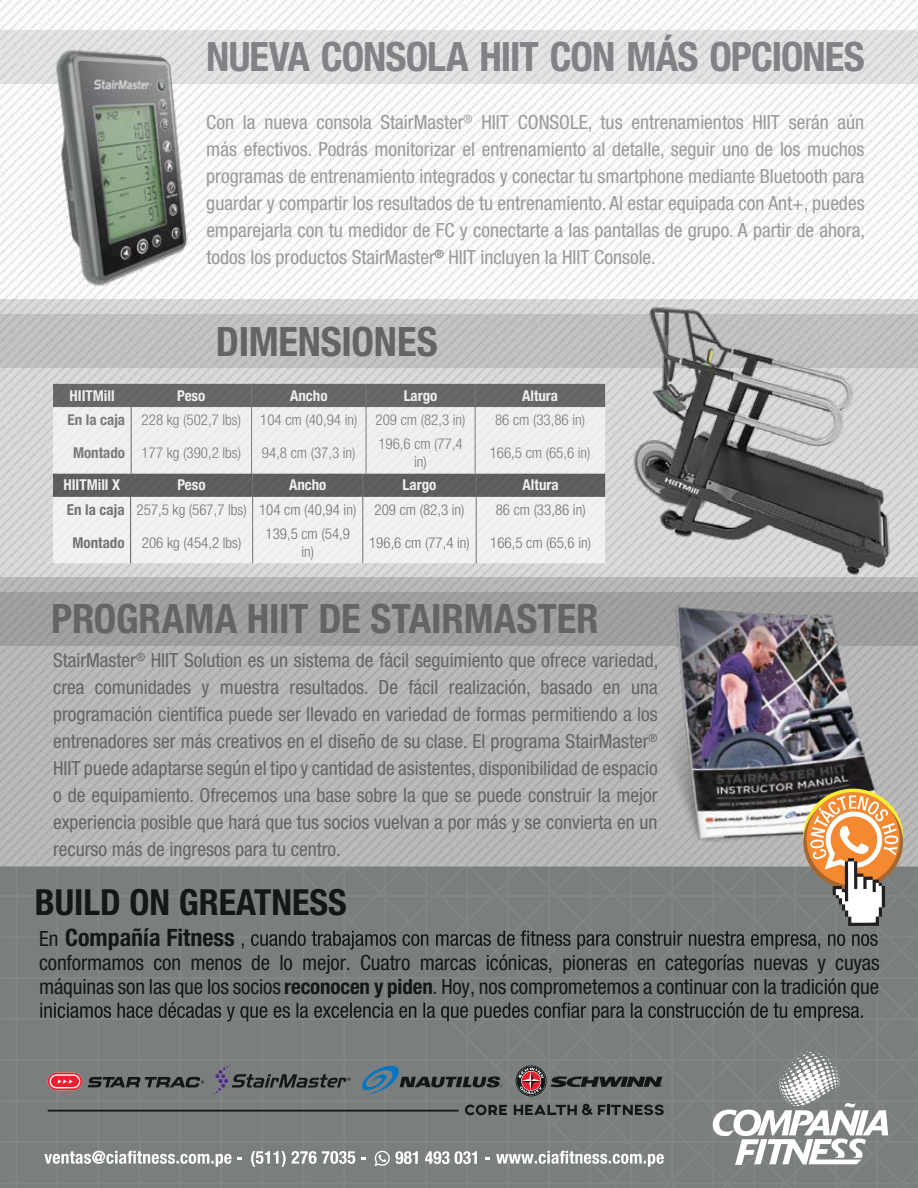
<style>
.page{position:relative;width:918px;height:1188px;background:#fff}
.page>*{position:absolute;margin:0;border:0;box-sizing:border-box;transform-origin:0 0}
.t1{font:700 condensed 40.5px "Helvetica Neue LT Std";letter-spacing:-.005em;color:#636466}
.t2{font:700 condensed 40.5px "Helvetica Neue LT Std";letter-spacing:-.025em;color:#808285}
.t3{font:700 condensed 36px "Helvetica Neue LT Std";color:#131718}
.t4{font:700 condensed 24px "Helvetica Neue LT Std";color:#131718}
.t5{font:condensed 21px/24px "Helvetica Neue LT Std";letter-spacing:-.005em;color:#131718}
.t6{font:condensed 19.5px/27px "Helvetica Neue LT Std";color:#636466;text-align:justify}
.t7{font:condensed 19.5px/27px "Helvetica Neue LT Std";color:#97999c;text-align:justify}
.t8{font:300 condensed 15px/18px "Helvetica Neue LT Std";color:#414042;text-align:center}
.t9{font:700 condensed 15px "Helvetica Neue LT Std";color:#fff}
.s1{font-weight:700}
.s2{font-weight:400;font-size:21px}
</style>
<div class="page">
<img style="left:0;top:0;width:918px;height:299px">
<div style="left:0;top:577px;width:918px;height:289px;background:linear-gradient(to right,#b7b6b6,#b7b5b5)"></div>
<svg style="left:0;top:299px;width:918px;height:278px;background:#d5d5d5"></svg>
<div style="left:0;top:592px;width:918px;height:54px;background:#a1a0a1"></div>
<div style="left:0;top:314px;width:918px;height:54px;background:linear-gradient(to bottom,#bfbfbf,#bfbfbf)"></div>
<div style="left:0;top:30px;width:918px;height:54px;background:linear-gradient(to right,#dfdfe0,#dedfdf)"></div>
<svg style="left:53px;top:384px;width:552px;height:179px"></svg>
<hr style="left:131px;top:433px;width:1px;height:40px;background:#231f20">
<hr style="left:53px;top:406px;width:78px;height:1px;background:#231f20">
<hr style="left:131px;top:406px;width:121px;height:1px;background:#231f20">
<hr style="left:252px;top:406px;width:114px;height:1px;background:#231f20">
<hr style="left:366px;top:406px;width:109px;height:1px;background:#231f20">
<hr style="left:475px;top:406px;width:130px;height:1px;background:#231f20">
<div style="left:0;top:866px;width:294px;height:322px;background:#7b7e7f"></div>
<div style="left:302px;top:866px;width:616px;height:322px;background:#7b7e7f"></div>
<svg style="left:713px;top:1050px;width:175px;height:115px"></svg>
<hr style="left:48px;top:1110px;width:411px;height:2px;background:#131718">
<svg style="left:550px;top:1076px;width:112px;height:12px"></svg>
<svg style="left:516px;top:1066px;width:30px;height:30px"></svg>
<div style="left:516px;top:1066px;width:31px;height:30px;border:1px solid #131718;border-radius:50%"></div>
<div style="left:517px;top:1067px;width:28px;height:28px;border:1px solid #131718;border-radius:50%"></div>
<svg style="left:519px;top:1068px;width:25px;height:26px"></svg>
<svg style="left:361px;top:1064px;width:141px;height:31px;background:#616d74"></svg>
<svg style="left:465px;top:1105px;width:42px;height:10px"></svg>
<svg style="left:514px;top:1104px;width:150px;height:11px;background:#4c4f50"></svg>
<svg style="left:214px;top:1064px;width:137px;height:30px;background:#686a6e"></svg>
<svg style="left:88px;top:1077px;width:116px;height:11px"></svg>
<svg style="left:48px;top:1073px;width:34px;height:17px"></svg>
<svg style="left:44px;top:1151px;width:187px;height:16px"></svg>
<svg style="left:251px;top:1151px;width:104px;height:16px"></svg>
<svg style="left:496px;top:1151px;width:168px;height:16px"></svg>
<svg style="left:425px;top:1151px;width:52px;height:13px"></svg>
<svg style="left:375px;top:1151px;width:43px;height:15px"></svg>
<img style="left:0;top:36px;width:247px;height:270px">
<img style="left:618px;top:290px;width:291px;height:291px">
<img style="left:652px;top:598px;width:246px;height:197px">
<svg style="left:40px;top:795px;width:858px;height:226px;background:#8c8b8a"></svg>
<h1 class="t2" style="left:206px;top:32px;width:660px">NUEVA CONSOLA HIIT CON MÁS OPCIONES</h1>
<p class="t7" style="left:206px;top:109px;width:660px">Con la nueva consola StairMaster<sup>®</sup> HIIT CONSOLE, tus entrenamientos HIIT serán aún más efectivos. Podrás monitorizar el entrenamiento al detalle, seguir uno de los muchos programas de entrenamiento integrados y conectar tu smartphone mediante Bluetooth para guardar y compartir los resultados de tu entrenamiento. Al estar equipada con Ant+, puedes emparejarla con tu medidor de FC y conectarte a las pantallas de grupo. A partir de ahora, todos los productos StairMaster<sup>®</sup> HIIT incluyen la HIIT Console.</p>
<h1 class="t1" style="left:216px;top:317px;width:223px">DIMENSIONES</h1>
<p class="t9" style="left:69px;top:386px;width:47px">HIITMill</p>
<p class="t9" style="left:177px;top:386px;width:30px">Peso</p>
<p class="t9" style="left:290px;top:386px;width:39px">Ancho</p>
<p class="t9" style="left:404px;top:386px;width:35px">Largo</p>
<p class="t9" style="left:522px;top:386px;width:38px">Altura</p>
<p class="t8" style="left:67px;top:411px;width:175px"><span class="s1">En la caja</span> 228 kg (502,7 lbs)</p>
<p class="t8" style="left:260px;top:411px;width:207px">104 cm (40,94 in) 209 cm (82,3 in)</p>
<p class="t8" style="left:495px;top:411px;width:92px">86 cm (33,86 in)</p>
<p class="t8" style="left:73px;top:444px;width:170px"><span class="s1">Montado</span> 177 kg (390,2 lbs)</p>
<p class="t8" style="left:262px;top:444px;width:95px">94,8 cm (37,3 in)</p>
<p class="t8" style="left:378px;top:435px;width:86px">196,6 cm (77,4 in)</p>
<p class="t8" style="left:490px;top:444px;width:102px">166,5 cm (65,6 in)</p>
<p class="t9" style="left:63px;top:476px;width:58px">HIITMill X</p>
<p class="t9" style="left:178px;top:476px;width:30px">Peso</p>
<p class="t9" style="left:289px;top:476px;width:39px">Ancho</p>
<p class="t9" style="left:403px;top:476px;width:35px">Largo</p>
<p class="t9" style="left:523px;top:476px;width:38px">Altura</p>
<p class="t8" style="left:67px;top:500px;width:399px"><span class="s1">En la caja</span> 257,5 kg (567,7 lbs) 104 cm (40,94 in) 209 cm (82,3 in)</p>
<p class="t8" style="left:496px;top:500px;width:92px">86 cm (33,86 in)</p>
<p class="t8" style="left:72px;top:534px;width:170px"><span class="s1">Montado</span> 206 kg (454,2 lbs)</p>
<p class="t8" style="left:265px;top:525px;width:86px">139,5 cm (54,9 in)</p>
<p class="t8" style="left:369px;top:534px;width:102px">196,6 cm (77,4 in)</p>
<p class="t8" style="left:490px;top:534px;width:102px">166,5 cm (65,6 in)</p>
<h1 class="t1" style="left:51px;top:594px;width:549px">PROGRAMA HIIT DE STAIRMASTER</h1>
<p class="t6" style="left:53px;top:646px;width:607px">StairMaster<sup>®</sup> HIIT Solution es un sistema de fácil seguimiento que ofrece variedad, crea comunidades y muestra resultados. De fácil realización, basado en una programación científica puede ser llevado en variedad de formas permitiendo a los entrenadores ser más creativos en el diseño de su clase. El programa StairMaster<sup>® </sup>HIIT puede adaptarse según el tipo y cantidad de asistentes, disponibilidad de espacio</p>
<p class="t6" style="left:53px;top:781px;width:606px">o de equipamiento. Ofrecemos una base sobre la que se puede construir la mejor experiencia posible que hará que tus socios vuelvan a por más y se convierta en un recurso más de ingresos para tu centro.</p>
<h2 class="t3" style="left:35px;top:880px;width:313px">BUILD ON GREATNESS</h2>
<p class="t4" style="left:39px;top:923px;width:197px"><span class="s2">En</span> Compañía Fitness</p>
<p class="t5" style="left:39px;top:950px;width:842px">conformamos con menos de lo mejor. Cuatro marcas icónicas, pioneras en categorías nuevas y cuyas máquinas son las que los socios <span class="s1">reconocen y piden</span>. Hoy, nos comprometemos a continuar con la tradición que</p>
</div>
